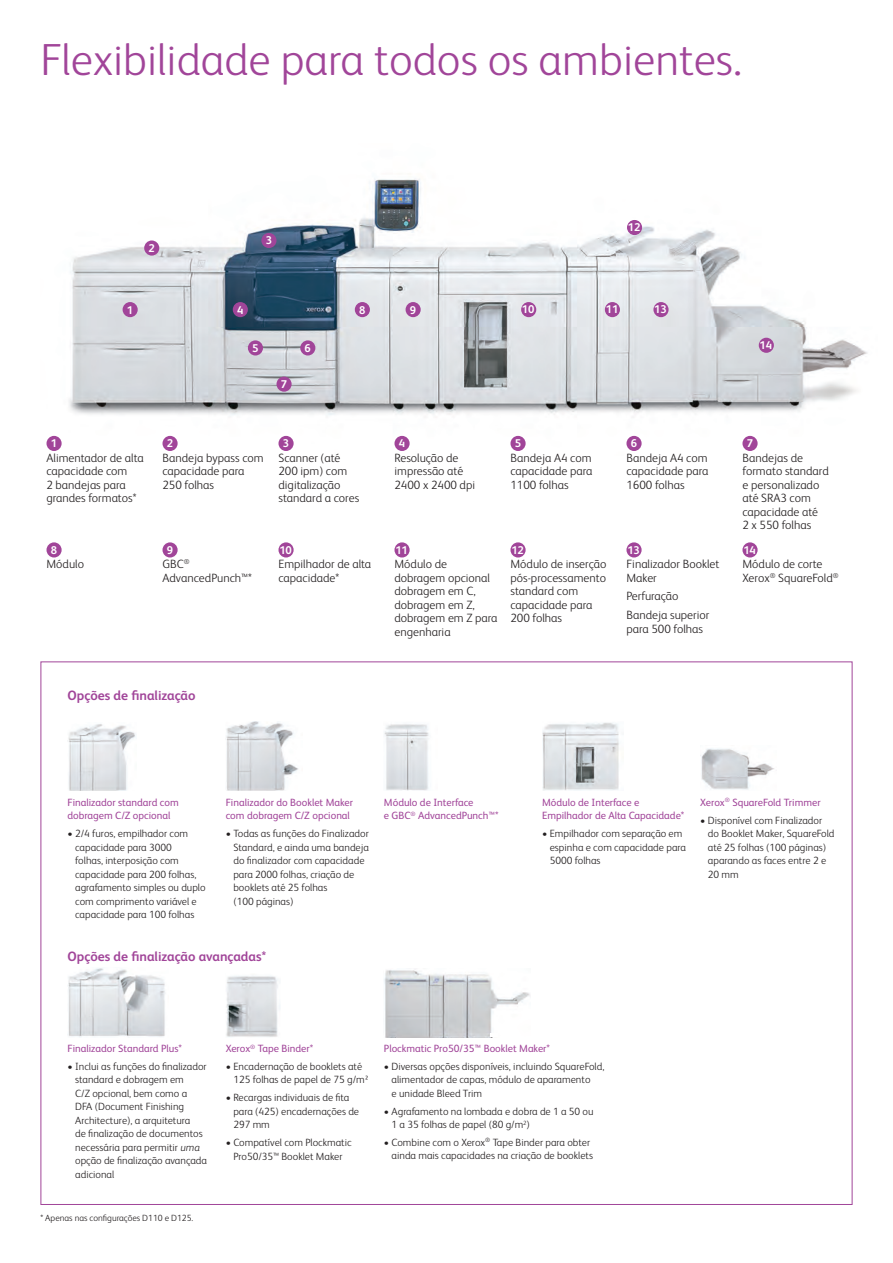
<style>
.page{position:relative;width:893px;height:1263px;background:#fff}
.page>*{position:absolute;margin:0;border:0;box-sizing:border-box;transform-origin:0 0}
.t1{font:300 45px "Xerox Sans";color:#a14599}
.t2{font:700 13.5px "Xerox Sans";color:#a14599}
.t3{font:300 12px/13.5px "Xerox Sans";color:#231f20}
.t4{font:700 11.25px "Xerox Sans";color:#fff}
.t5{font:300 10.5px/13.5px "Xerox Sans";color:#231f20}
.t6{font:10.5px/13.5px "Xerox Sans";color:#a14599}
.t7{font:300 9px "Xerox Sans";color:#231f20}
.s1{font-style:italic}
</style>
<div class="page">
<img style="left:46px;top:178px;width:822px;height:273px">
<div style="left:47px;top:436px;width:15px;height:15px;background:#a14599;border-radius:50%"></div>
<div style="left:162px;top:436px;width:16px;height:15px;background:#a14599;border-radius:50%"></div>
<div style="left:278px;top:436px;width:16px;height:15px;background:#a14599;border-radius:50%"></div>
<div style="left:394px;top:436px;width:16px;height:15px;background:#a14599;border-radius:50%"></div>
<div style="left:510px;top:436px;width:16px;height:15px;background:#a14599;border-radius:50%"></div>
<div style="left:626px;top:436px;width:16px;height:15px;background:#a14599;border-radius:50%"></div>
<div style="left:742px;top:436px;width:16px;height:15px;background:#a14599;border-radius:50%"></div>
<div style="left:47px;top:542px;width:15px;height:15px;background:#a14599;border-radius:50%"></div>
<div style="left:162px;top:542px;width:16px;height:15px;background:#a14599;border-radius:50%"></div>
<div style="left:278px;top:542px;width:16px;height:15px;background:#a14599;border-radius:50%"></div>
<div style="left:394px;top:542px;width:16px;height:15px;background:#a14599;border-radius:50%"></div>
<div style="left:510px;top:542px;width:16px;height:15px;background:#a14599;border-radius:50%"></div>
<div style="left:626px;top:542px;width:16px;height:15px;background:#a14599;border-radius:50%"></div>
<div style="left:742px;top:542px;width:16px;height:15px;background:#a14599;border-radius:50%"></div>
<div style="left:123px;top:302px;width:15px;height:15px;background:#a14599;border-radius:50%"></div>
<div style="left:233px;top:302px;width:15px;height:15px;background:#a14599;border-radius:50%"></div>
<div style="left:355px;top:302px;width:15px;height:15px;background:#a14599;border-radius:50%"></div>
<div style="left:406px;top:302px;width:15px;height:15px;background:#a14599;border-radius:50%"></div>
<div style="left:248px;top:340px;width:15px;height:15px;background:#a14599;border-radius:50%"></div>
<div style="left:276px;top:377px;width:16px;height:15px;background:#a14599;border-radius:50%"></div>
<div style="left:300px;top:340px;width:15px;height:15px;background:#a14599;border-radius:50%"></div>
<div style="left:144px;top:240px;width:15px;height:16px;background:#a14599;border-radius:50%"></div>
<div style="left:261px;top:233px;width:15px;height:15px;background:#a14599;border-radius:50%"></div>
<div style="left:521px;top:302px;width:15px;height:15px;background:#a14599;border-radius:50%"></div>
<div style="left:605px;top:302px;width:15px;height:15px;background:#a14599;border-radius:50%"></div>
<div style="left:653px;top:302px;width:16px;height:15px;background:#a14599;border-radius:50%"></div>
<div style="left:759px;top:338px;width:15px;height:15px;background:#a14599;border-radius:50%"></div>
<div style="left:627px;top:220px;width:15px;height:15px;background:#a14599;border-radius:50%"></div>
<img style="left:68px;top:724px;width:68px;height:67px">
<img style="left:226px;top:721px;width:73px;height:70px">
<img style="left:384px;top:724px;width:45px;height:67px">
<img style="left:542px;top:722px;width:77px;height:69px">
<img style="left:701px;top:748px;width:73px;height:42px">
<img style="left:68px;top:968px;width:97px;height:69px">
<img style="left:226px;top:976px;width:54px;height:61px">
<img style="left:384px;top:970px;width:146px;height:67px">
<svg style="left:491px;top:1033px;width:7px;height:4px"></svg>
<h1 class="t1" style="left:40px;top:30px;width:703px">Flexibilidade para todos os ambientes.</h1>
<p class="t4" style="left:149px;top:240px;width:8px">2</p>
<p class="t4" style="left:266px;top:233px;width:8px">3</p>
<p class="t4" style="left:628px;top:220px;width:14px">12</p>
<p class="t4" style="left:127px;top:302px;width:8px">1</p>
<p class="t4" style="left:237px;top:302px;width:8px">4</p>
<p class="t4" style="left:359px;top:302px;width:8px">8</p>
<p class="t4" style="left:410px;top:302px;width:8px">9</p>
<p class="t4" style="left:252px;top:340px;width:8px">5</p>
<p class="t4" style="left:281px;top:376px;width:8px">7</p>
<p class="t4" style="left:305px;top:340px;width:8px">6</p>
<p class="t4" style="left:522px;top:302px;width:14px">10</p>
<p class="t4" style="left:606px;top:302px;width:14px">11</p>
<p class="t4" style="left:654px;top:302px;width:14px">13</p>
<p class="t4" style="left:51px;top:436px;width:8px">1</p>
<p class="t3" style="left:46px;top:450px;width:99px">Alimentador de alta capacidade com<br>2 bandejas para grandes formatos*</p>
<p class="t4" style="left:51px;top:542px;width:8px">8</p>
<p class="t3" style="left:46px;top:557px;width:39px">Módulo</p>
<p class="t4" style="left:167px;top:436px;width:8px">2</p>
<p class="t3" style="left:162px;top:450px;width:103px">Bandeja bypass com capacidade para<br>250 folhas</p>
<p class="t4" style="left:283px;top:436px;width:8px">3</p>
<p class="t3" style="left:278px;top:450px;width:82px">Scanner (até<br>200 ipm) com digitalização standard a cores</p>
<p class="t4" style="left:167px;top:542px;width:8px">9</p>
<p class="t3" style="left:162px;top:557px;width:91px">GBC<sup>®<br></sup>AdvancedPunch™*</p>
<p class="t4" style="left:279px;top:542px;width:14px">10</p>
<p class="t3" style="left:278px;top:557px;width:94px">Empilhador de alta capacidade*</p>
<p class="t4" style="left:399px;top:436px;width:8px">4</p>
<p class="t3" style="left:394px;top:450px;width:82px">Resolução de impressão até<br>2400 x 2400 dpi</p>
<p class="t4" style="left:515px;top:436px;width:8px">5</p>
<p class="t3" style="left:510px;top:450px;width:83px;text-align:justify">Bandeja A4 com capacidade para 1100 folhas</p>
<p class="t4" style="left:631px;top:436px;width:8px">6</p>
<p class="t3" style="left:626px;top:450px;width:83px;text-align:justify">Bandeja A4 com capacidade para 1600 folhas</p>
<p class="t4" style="left:395px;top:542px;width:14px">11</p>
<p class="t3" style="left:394px;top:557px;width:104px">Módulo de dobragem opcional dobragem em C, dobragem em Z, dobragem em Z para engenharia</p>
<p class="t4" style="left:511px;top:542px;width:14px">12</p>
<p class="t3" style="left:510px;top:557px;width:97px">Módulo de inserção pós-processamento standard com capacidade para<br>200 folhas</p>
<p class="t4" style="left:627px;top:542px;width:14px">13</p>
<p class="t3" style="left:626px;top:557px;width:95px">Finalizador Booklet<br>Maker</p>
<p class="t3" style="left:626px;top:586px;width:84px;line-height:18.9px">Perfuração<br>Bandeja superior</p>
<p class="t3" style="left:626px;top:621px;width:78px">para 500 folhas</p>
<p class="t2" style="left:68px;top:686px;width:129px">Opções de finalização</p>
<p class="t4" style="left:760px;top:337px;width:14px">14</p>
<p class="t4" style="left:747px;top:436px;width:8px">7</p>
<p class="t3" style="left:742px;top:450px;width:88px">Bandejas de formato standard e personalizado até SRA3 com capacidade até<br>2 x 550 folhas</p>
<p class="t4" style="left:743px;top:542px;width:14px">14</p>
<p class="t3" style="left:742px;top:557px;width:98px">Módulo de corte<br>Xerox<sup>®</sup> SquareFold<sup>®</sup></p>
<p class="t6" style="left:68px;top:795px;width:113px">Finalizador standard com dobragem C/Z opcional</p>
<p class="t5" style="left:75px;top:826px;width:132px;text-indent:-8px">• 2/4 furos, empilhador com capacidade para 3000<br>folhas, interposição com capacidade para 200 folhas, agrafamento simples ou duplo com comprimento variável e capacidade para 100 folhas</p>
<p class="t6" style="left:226px;top:795px;width:129px">Finalizador do Booklet Maker com dobragem C/Z opcional</p>
<p class="t5" style="left:233px;top:826px;width:137px;text-indent:-8px">• Todas as funções do Finalizador<br>Standard, e ainda uma bandeja do finalizador com capacidade para 2000 folhas, criação de booklets até 25 folhas<br>(100 páginas)</p>
<p class="t2" style="left:68px;top:947px;width:201px">Opções de finalização avançadas*</p>
<p class="t6" style="left:384px;top:795px;width:116px">Módulo de Interface<br>e GBC<sup>®</sup> AdvancedPunch™*</p>
<p class="t6" style="left:542px;top:795px;width:144px">Módulo de Interface e<br>Empilhador de Alta Capacidade*</p>
<p class="t5" style="left:550px;top:826px;width:138px;text-indent:-8px">• Empilhador com separação em espinha e com capacidade para<br>5000 folhas</p>
<p class="t6" style="left:700px;top:795px;width:122px">Xerox<sup>®</sup> SquareFold Trimmer</p>
<p class="t5" style="left:708px;top:813px;width:128px;text-indent:-8px">• Disponível com Finalizador do Booklet Maker, SquareFold até 25 folhas (100 páginas) aparando as faces entre 2 e<br>20 mm</p>
<p class="t6" style="left:68px;top:1041px;width:116px">Finalizador Standard Plus*</p>
<p class="t5" style="left:75px;top:1059px;width:133px;text-indent:-8px">• Inclui as funções do finalizador standard e dobragem em<br>C/Z opcional, bem como a<br>DFA (Document Finishing<br>Architecture), a arquitetura<br>de finalização de documentos necessária para permitir <span class="s1">uma </span>opção de finalização avançada adicional</p>
<p class="t7" style="left:40px;top:1212px;width:154px">* Apenas nas configurações D110 e D125.</p>
<p class="t6" style="left:226px;top:1041px;width:89px">Xerox<sup>®</sup> Tape Binder*</p>
<p class="t5" style="left:233px;top:1059px;width:136px;text-indent:-8px">• Encadernação de booklets até<br>125 folhas de papel de 75 g/m²</p>
<p class="t5" style="left:233px;top:1090px;width:127px;text-indent:-8px">• Recargas individuais de fita para (425) encadernações de<br>297 mm</p>
<p class="t5" style="left:226px;top:1135px;width:127px;text-align:center">• Compatível com Plockmatic<br>Pro50/35™ Booklet Maker</p>
<p class="t6" style="left:384px;top:1041px;width:168px">Plockmatic Pro50/35™ Booklet Maker*</p>
<p class="t5" style="left:392px;top:1059px;width:214px;text-indent:-8px">• Diversas opções disponíveis, incluindo SquareFold, alimentador de capas, módulo de aparamento<br>e unidade Bleed Trim</p>
<p class="t5" style="left:392px;top:1104px;width:203px;text-indent:-8px">• Agrafamento na lombada e dobra de 1 a 50 ou<br>1 a 35 folhas de papel (80 g/m<sup>2</sup>)</p>
<p class="t5" style="left:384px;top:1135px;width:211px;text-align:right">• Combine com o Xerox<sup>®</sup> Tape Binder para obter ainda mais capacidades na criação de booklets</p>
</div>
